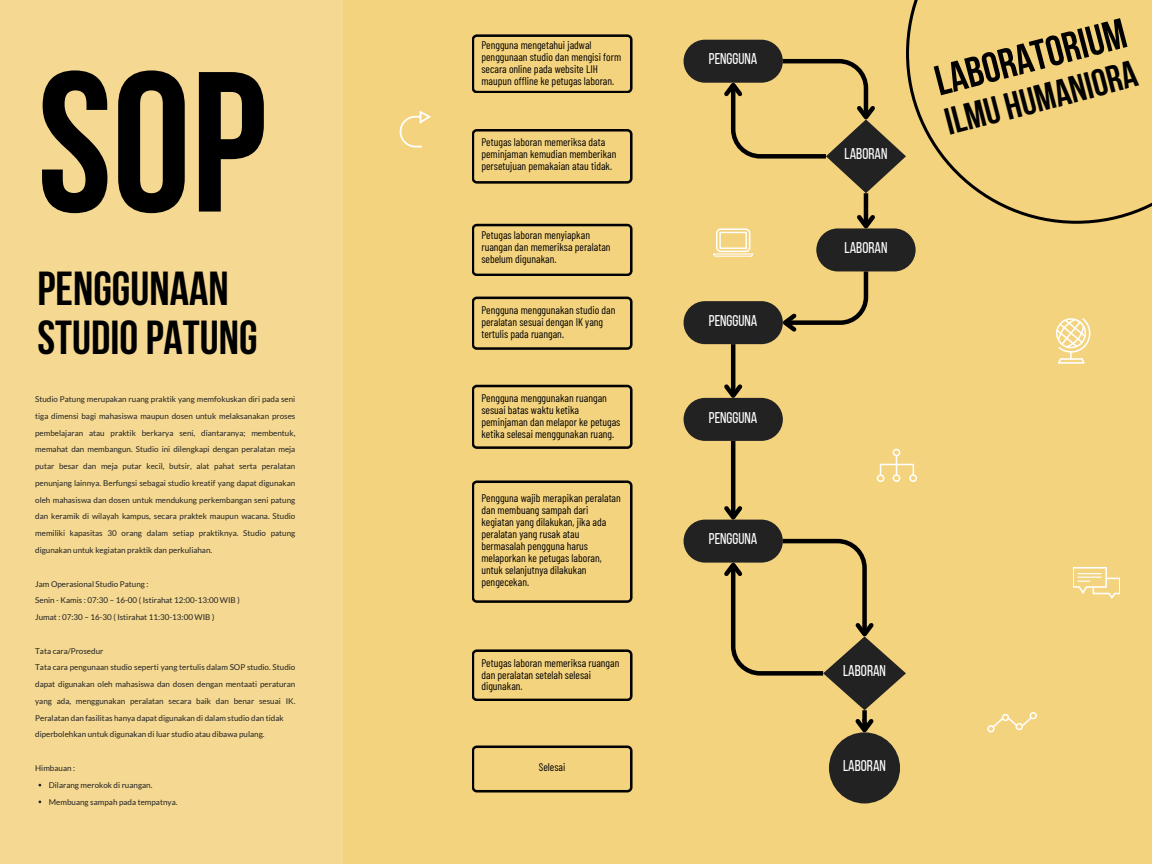
<style>
.page{position:relative;width:1152px;height:864px;background:#f4d37f}
.page>*{position:absolute;margin:0;border:0;box-sizing:border-box;transform-origin:0 0}
.t1{font:700 199.2px "Bebas Neue";color:#000}
.t2{font:700 47.55px/49.7px "Bebas Neue";color:#000}
.t3{font:700 42.3px "Bebas Neue";color:#000}
.t4{font:700 37.8px "Bebas Neue";color:#000}
.t5{font:15.6px "Bebas Neue";color:#fff}
.t6{font:11.1px/12px "Barlow Condensed";color:#000}
.t7{font:8.1px/16.8px "Lato";color:#222;text-align:justify}
</style>
<div class="page">
<svg style="left:906px;top:0;width:246px;height:224px"></svg>
<svg style="left:472px;top:34px;width:161px;height:59px"></svg>
<div style="left:0;top:0;width:343px;height:864px;background:#f5d992"></div>
<svg style="left:987px;top:712px;width:50px;height:20px"></svg>
<svg style="left:1073px;top:567px;width:46px;height:31px"></svg>
<svg style="left:713px;top:228px;width:41px;height:29px"></svg>
<svg style="left:400px;top:111px;width:31px;height:36px"></svg>
<svg style="left:1056px;top:318px;width:35px;height:45px"></svg>
<svg style="left:877px;top:449px;width:40px;height:33px"></svg>
<svg style="left:472px;top:129px;width:161px;height:55px"></svg>
<svg style="left:472px;top:224px;width:161px;height:52px"></svg>
<svg style="left:472px;top:297px;width:161px;height:53px"></svg>
<svg style="left:472px;top:385px;width:161px;height:64px"></svg>
<svg style="left:472px;top:649px;width:161px;height:52px"></svg>
<svg style="left:472px;top:480px;width:161px;height:123px"></svg>
<svg style="left:472px;top:746px;width:161px;height:47px"></svg>
<div style="left:684px;top:40px;width:99px;height:43px;background:#222;border-radius:22px"></div>
<div style="left:816px;top:228px;width:100px;height:43px;background:#222;border-radius:22px"></div>
<div style="left:684px;top:301px;width:99px;height:43px;background:#222;border-radius:22px"></div>
<div style="left:684px;top:398px;width:99px;height:43px;background:#222;border-radius:22px"></div>
<div style="left:684px;top:520px;width:99px;height:43px;background:#222;border-radius:22px"></div>
<div style="left:829px;top:732px;width:71px;height:71px;background:#222;border-radius:50%"></div>
<svg style="left:720px;top:57px;width:186px;height:136px"></svg>
<hr style="left:864px;top:193px;width:4px;height:33px;background:#000">
<svg style="left:853px;top:211px;width:26px;height:18px"></svg>
<svg style="left:778px;top:267px;width:92px;height:69px"></svg>
<hr style="left:731px;top:344px;width:4px;height:52px;background:#000">
<svg style="left:720px;top:380px;width:26px;height:18px"></svg>
<hr style="left:731px;top:441px;width:4px;height:76px;background:#000">
<svg style="left:720px;top:502px;width:26px;height:18px"></svg>
<svg style="left:720px;top:537px;width:186px;height:201px"></svg>
<p class="t1" style="left:37px;top:62px;width:231px">SOP</p>
<p class="t2" style="left:37px;top:268px;width:222px">PENGGUNAAN<br>STUDIOPATUNG</p>
<p class="t7" style="left:35px;top:391px;width:262px">Studio Patung merupakan ruang praktik yang memfokuskan diri pada seni tiga dimensi bagi mahasiswa maupun dosen untuk melaksanakan proses pembelajaran atau praktik berkarya seni, diantaranya; membentuk, memahat dan membangun. Studio ini dilengkapi dengan peralatan meja putar besar dan meja putar kecil, butsir, alat pahat serta peralatan penunjang lainnya. Berfungsi sebagai studio kreatif yang dapat digunakan oleh mahasiswa dan dosen untuk mendukung perkembangan seni patung dan keramik di wilayah kampus, secara praktek maupun wacana. Studio memiliki kapasitas 30 orang dalam setiap praktiknya. Studio patung digunakan untuk kegiatan praktik dan perkuliahan.</p>
<p class="t7" style="left:35px;top:575px;width:115px">Jam Operasional Studio Patung :</p>
<p class="t7" style="left:35px;top:592px;width:206px">Senin - Kamis : 07:30 – 16-00 ( Istirahat 12:00-13:00 WIB )</p>
<p class="t7" style="left:35px;top:609px;width:181px">Jumat : 07:30 – 16-30 ( Istirahat 11:30-13:00 WIB )</p>
<p class="t7" style="left:35px;top:642px;width:70px">Tata cara/Prosedur</p>
<p class="t7" style="left:35px;top:659px;width:262px">Tata cara pengunaan studio seperti yang tertulis dalam SOP studio. Studio dapat digunakan oleh mahasiswa dan dosen dengan mentaati peraturan yang ada, menggunakan peralatan secara baik dan benar sesuai IK.<br>Peralatan dan fasilitas hanya dapat digunakan di dalam studio dan tidak</p>
<p class="t7" style="left:35px;top:726px;width:231px">diperbolehkan untuk digunakan di luar studio atau dibawa pulang.</p>
<p class="t7" style="left:35px;top:759px;width:41px">Himbauan :</p>
<p class="t7" style="left:49px;top:776px;width:105px">Dilarang merokok di ruangan.</p>
<p class="t7" style="left:49px;top:793px;width:130px">Membuang sampah pada tempatnya.</p>
<p class="t6" style="left:481px;top:39px;width:141px">Pengguna mengetahui jadwal penggunaan studio dan mengisi form secara online pada website LIH maupun offline ke petugas laboran.</p>
<p class="t6" style="left:481px;top:135px;width:137px">Petugas laboran memeriksa data peminjaman kemudian memberikan persetujuan pemakaian atau tidak.</p>
<p class="t6" style="left:481px;top:229px;width:131px">Petugas laboran menyiapkan ruangan dan memeriksa peralatan sebelum digunakan.</p>
<p class="t6" style="left:481px;top:303px;width:135px">Pengguna menggunakan studio dan peralatan sesuai dengan IK yang tertulis pada ruangan.</p>
<p class="t6" style="left:481px;top:392px;width:140px">Pengguna menggunakan ruangan sesuai batas waktu ketika peminjaman dan melapor ke petugas ketika selesai menggunakan ruang.</p>
<p class="t6" style="left:481px;top:492px;width:141px">Pengguna wajib merapikan peralatan dan membuang sampah dari kegiatan yang dilakukan, jika ada peralatan yang rusak atau bermasalah pengguna harus melaporkan ke petugas laboran, untuk selanjutnya dilakukan pengecekan.</p>
<p class="t6" style="left:481px;top:656px;width:140px">Petugas laboran memeriksa ruangan dan peralatan setelah selesai digunakan.</p>
<p class="t6" style="left:539px;top:761px;width:28px">Selesai</p>
<p class="t5" style="left:709px;top:53px;width:50px">PENGGUNA</p>
<p class="t5" style="left:709px;top:314px;width:50px">PENGGUNA</p>
<p class="t5" style="left:709px;top:411px;width:50px">PENGGUNA</p>
<p class="t5" style="left:709px;top:533px;width:50px">PENGGUNA</p>
<p class="t5" style="left:844px;top:147px;width:44px">LABORAN</p>
<p class="t5" style="left:844px;top:242px;width:44px">LABORAN</p>
<p class="t3" style="left:931px;top:66px;width:197px;rotate:-15deg">LABORATORIUM</p>
<p class="t4" style="left:942px;top:108px;width:198px;rotate:-15deg">ILMU HUMANIORA</p>
<p class="t5" style="left:843px;top:664px;width:44px">LABORAN</p>
<p class="t5" style="left:843px;top:759px;width:44px">LABORAN</p>
</div>
